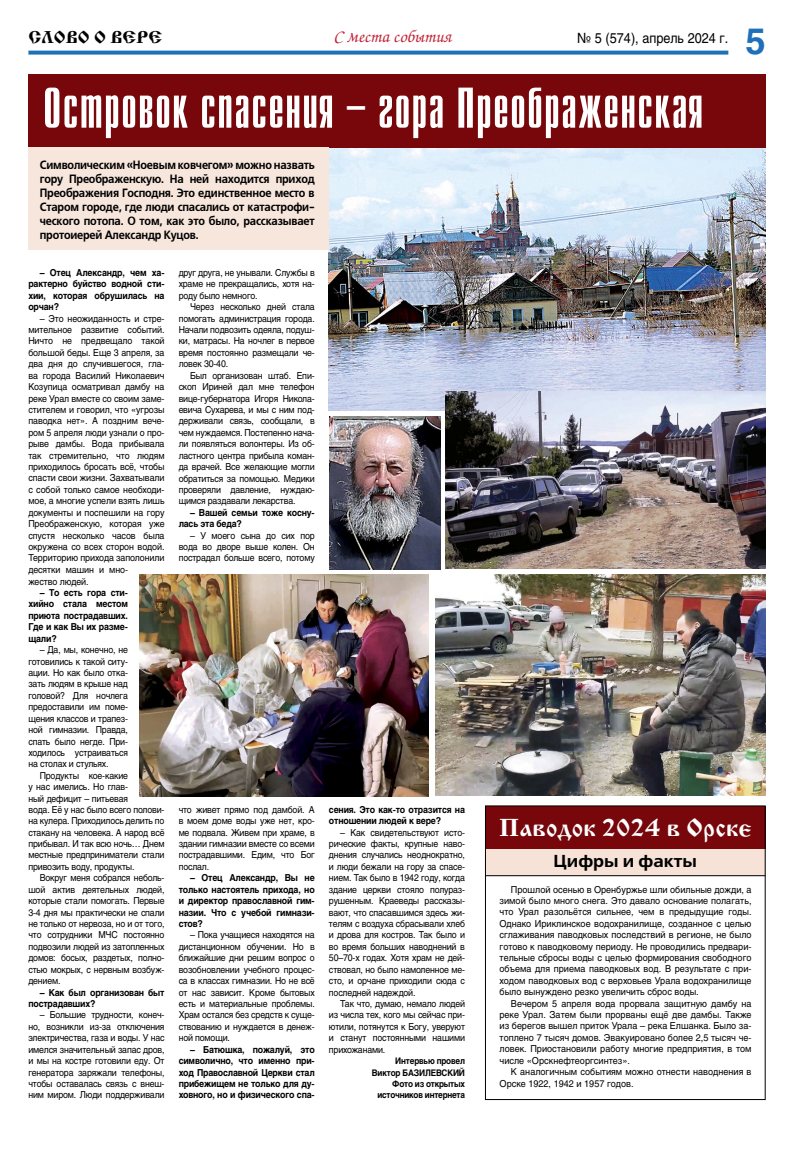
<style>
.page{position:relative;width:794px;height:1157px;background:#fff}
.page>*{position:absolute;margin:0;border:0;box-sizing:border-box;transform-origin:0 0}
.t1{font:57.2px "Compact C";letter-spacing:.01em;color:#fff}
.t2{font:700 36px "Helios";color:#1e71b8}
.t3{font:24.4px "Izhitsa C";color:#fff;scale:1.06 1}
.t4{font:18px "Zapf Chancery C";color:#c02337}
.t5{font:700 17.3px "Free Set C";color:#000;scale:1.04 1}
.t6{font:17px "Izhitsa C";color:#000;scale:1.1 1}
.t7{font:14px "Helios";color:#000;scale:.9 1}
.t8{font:700 12px/14px "Free Set C";letter-spacing:-.02em;color:#000;text-align:justify;scale:.91 1}
.t9{font:9.5px/11.4px "Helios";letter-spacing:-.02em;color:#000;text-align:justify;scale:.92 1}
.t10{font:9.5px/11.4px "Helios";letter-spacing:-.02em;color:#000;text-align:justify;scale:.95 1}
.t11{font:9.5px/11.4px "Helios";letter-spacing:-.02em;color:#000;text-align:justify;scale:.93 1}
.t12{font:700 9.5px/11.4px "Helios";letter-spacing:-.02em;color:#000;text-align:justify;scale:.92 1}
.t13{font:9.5px/11.4px "Helios";color:#000;scale:.95 1}
.t14{font:700 9px/11.4px "Helios";letter-spacing:-.025em;color:#000;text-align:right;scale:.9 1}
</style>
<div class="page">
<img style="left:329px;top:147px;width:436px;height:263px">
<svg style="left:28px;top:51px;width:700px;height:4px;background:#347fbf"></svg>
<div style="left:28px;top:74px;width:737px;height:73px;background:#77070b"></div>
<div style="left:28px;top:147px;width:301px;height:103px;background:#f7e6dc"></div>
<img style="left:329px;top:416px;width:111px;height:153px">
<div style="left:485px;top:848px;width:280px;height:27px;background:#f6e2d6"></div>
<div style="left:485px;top:806px;width:280px;height:42px;background:#77070b"></div>
<hr style="left:486px;top:875px;width:279px;height:1px;background:#000">
<img style="left:435px;top:574px;width:330px;height:221px">
<img style="left:445px;top:392px;width:320px;height:176px">
<img style="left:139px;top:575px;width:289px;height:221px">
<div style="left:485px;top:805px;width:280px;height:295px;border:1px solid #000"></div>
<h3 class="t6" style="left:28px;top:27px;width:123px">СЛОВО О ВЕРЕ</h3>
<h3 class="t4" style="left:333px;top:28px;width:120px">С места события</h3>
<h3 class="t7" style="left:577px;top:29px;width:169px">№ 5 (574), апрель 2024 г.</h3>
<h1 class="t1" style="left:43px;top:80px;width:662px">Островок спасения – гора Преображенская</h1>
<p class="t8" style="left:40px;top:159px;width:304px">Символическим «Ноевым ковчегом» можно назвать гору Преображенскую. На ней находится приход Преображения Господня. Это единственное место в Старом городе, где люди спасались от катастрофи&shy;ческого потопа. О том, как это было, рассказывает протоиерей Александр Куцов.</p>
<p class="t9" style="left:179px;top:267px;width:149px">друг друга, не унывали. Службы в храме не прекращались, хотя на&shy;роду было немного.</p>
<p class="t9" style="left:179px;top:301px;width:149px;text-indent:11px">Через несколько дней стала помогать администрация города.<br>Начали подвозить одеяла, подуш&shy;ки, матрасы. На ночлег в первое время постоянно размещали че&shy;ловек 30-40.</p>
<p class="t9" style="left:179px;top:369px;width:149px;text-indent:11px">Был организован штаб. Епи&shy;скоп Ириней дал мне телефон вице-губернатора Игоря Никола&shy;евича Сухарева, и мы с ним под&shy;держивали связь, сообщали, в чем нуждаемся. Постепенно нача&shy;ли появляться волонтеры. Из об&shy;ластного центра прибыла коман&shy;да врачей. Все желающие могли обратиться за помощью. Медики проверяли давление, нуждаю&shy;щимся раздавали лекарства.</p>
<p class="t12" style="left:179px;top:506px;width:149px;text-indent:11px">– Вашей семьи тоже косну&shy;лась эта беда?</p>
<p class="t9" style="left:179px;top:529px;width:149px;text-indent:11px">– У моего сына до сих пор вода во дворе выше колен. Он пострадал больше всего, потому</p>
<p class="t12" style="left:28px;top:267px;width:150px;text-indent:11px">– Отец Александр, чем ха&shy;рактерно буйство водной сти&shy;хии, которая обрушилась на орчан?</p>
<p class="t11" style="left:28px;top:312px;width:148px;text-indent:11px">– Это неожиданность и стре&shy;мительное развитие событий.<br>Ничто не предвещало такой большой беды. Еще 3 апреля, за два дня до случившегося, гла&shy;ва города Василий Николаевич Козупица осматривал дамбу на реке Урал вместе со своим заме&shy;стителем и говорил, что «угрозы паводка нет». А поздним вече&shy;ром 5 апреля люди узнали о про&shy;рыве дамбы. Вода прибывала так стремительно, что людям приходилось бросать всё, чтобы спасти свои жизни. Захватывали с собой только самое необходи&shy;мое, а многие успели взять лишь документы и поспешили на гору Преображенскую, которая уже спустя несколько часов была окружена со всех сторон водой.<br>Территорию прихода заполонили</p>
<h2 class="t2" style="left:745px;top:21px;width:22px">5</h2>
<p class="t11" style="left:28px;top:564px;width:109px">десятки машин и мно&shy;жество людей.</p>
<p class="t12" style="left:28px;top:587px;width:110px;text-indent:11px">– То есть гора сти&shy;хийно стала местом приюта пострадавших.<br>Где и как Вы их разме&shy;щали?</p>
<p class="t9" style="left:28px;top:644px;width:110px;text-indent:11px">– Да, мы, конечно, не готовились к такой ситу&shy;ации. Но как было отка&shy;зать людям в крыше над головой? Для ночлега предоставили им поме&shy;щения классов и трапез&shy;ной гимназии. Правда, спать было негде. При&shy;ходилось устраиваться на столах и стульях.</p>
<p class="t9" style="left:28px;top:769px;width:149px;text-align:left;text-indent:11px">Продукты кое-какие<br>у нас имелись. Но глав-<br>ный дефицит – питьевая<br>вода. Её у нас было всего полови&shy;на кулера. Приходилось делить по стакану на человека. А народ всё прибывал. И так всю ночь… Днем местные предприниматели стали привозить воду, продукты.</p>
<p class="t9" style="left:28px;top:872px;width:149px;text-indent:11px">Вокруг меня собрался неболь&shy;шой актив деятельных людей, которые стали помогать. Первые 3-4 дня мы практически не спали не только от нервоза, но и от того, что сотрудники МЧС постоянно подвозили людей из затопленных домов: босых, раздетых, полно&shy;стью мокрых, с нервным возбуж&shy;дением.</p>
<p class="t12" style="left:28px;top:986px;width:149px;text-indent:11px">– Как был организован быт пострадавших?</p>
<p class="t9" style="left:28px;top:1009px;width:149px;text-indent:11px">– Большие трудности, конеч&shy;но, возникли из-за отключения электричества, газа и воды. У нас имелся значительный запас дров, и мы на костре готовили еду. От генератора заряжали телефоны, чтобы оставалась связь с внеш&shy;ним миром. Люди поддерживали</p>
<p class="t9" style="left:179px;top:803px;width:149px">что живет прямо под дамбой. А в моем доме воды уже нет, кро&shy;ме подвала. Живем при храме, в здании гимназии вместе со всеми пострадавшими. Едим, что Бог послал.</p>
<p class="t12" style="left:179px;top:872px;width:149px;text-indent:11px">– Отец Александр, Вы не только настоятель прихода, но и директор православной гим&shy;назии. Что с учебой гимнази&shy;стов?</p>
<p class="t9" style="left:179px;top:929px;width:149px;text-indent:11px">– Пока учащиеся находятся на дистанционном обучении. Но в ближайшие дни решим вопрос о возобновлении учебного процес&shy;са в классах гимназии. Но не всё от нас зависит. Кроме бытовых есть и материальные проблемы.<br>Храм остался без средств к суще&shy;ствованию и нуждается в денеж&shy;ной помощи.</p>
<p class="t12" style="left:179px;top:1043px;width:149px;text-indent:11px">– Батюшка, пожалуй, это символично, что именно при&shy;ход Православной Церкви стал прибежищем не только для ду&shy;ховного, но и физического спа-</p>
<p class="t12" style="left:329px;top:803px;width:149px">сения. Это как-то отразится на отношении людей к вере?</p>
<p class="t9" style="left:329px;top:826px;width:149px;text-indent:11px">– Как свидетельствуют исто&shy;рические факты, крупные наво&shy;днения случались неоднократно, и люди бежали на гору за спасе&shy;нием. Так было в 1942 году, когда здание церкви стояло полураз&shy;рушенным. Краеведы рассказы&shy;вают, что спасавшимся здесь жи&shy;телям с воздуха сбрасывали хлеб и дрова для костров. Так было и во время больших наводнений в 50–70-х годах. Хотя храм не дей&shy;ствовал, но было намоленное ме&shy;сто, и орчане приходили сюда с последней надеждой.</p>
<p class="t9" style="left:329px;top:997px;width:149px;text-indent:11px">Так что, думаю, немало людей из числа тех, кого мы сейчас при&shy;ютили, потянутся к Богу, уверуют и станут постоянными нашими прихожанами.</p>
<p class="t14" style="left:372px;top:1055px;width:105px">Интервью провел<br>Виктор БАЗИЛЕВСКИЙ<br>Фото из открытых источников интернета</p>
<h3 class="t3" style="left:499px;top:814px;width:239px">Паводок 2024 в Орске</h3>
<h3 class="t5" style="left:553px;top:851px;width:140px">Цифры и факты</h3>
<p class="t10" style="left:499px;top:883px;width:267px;text-indent:11px">Прошлой осенью в Оренбуржье шли обильные дожди, а зимой было много снега. Это давало основание полагать, что Урал разольётся сильнее, чем в предыдущие годы.<br>Однако Ириклинское водохранилище, созданное с целью сглаживания паводковых последствий в регионе, не было готово к паводковому периоду. Не проводились предвари&shy;тельные сбросы воды с целью формирования свободного объема для приема паводковых вод. В результате с при&shy;ходом паводковых вод с верховьев Урала водохранилище было вынуждено резко увеличить сброс воды.</p>
<p class="t10" style="left:499px;top:997px;width:267px;text-indent:11px">Вечером 5 апреля вода прорвала защитную дамбу на реке Урал. Затем были прорваны ещё две дамбы. Также из берегов вышел приток Урала – река Елшанка. Было за&shy;топлено 7 тысяч домов. Эвакуировано более 2,5 тысяч че&shy;ловек. Приостановили работу многие предприятия, в том числе «Орскнефтеоргсинтез».</p>
<p class="t13" style="left:499px;top:1066px;width:267px;text-indent:11px">К аналогичным событиям можно отнести наводнения в<br>Орске 1922, 1942 и 1957 годов.</p>
</div>
